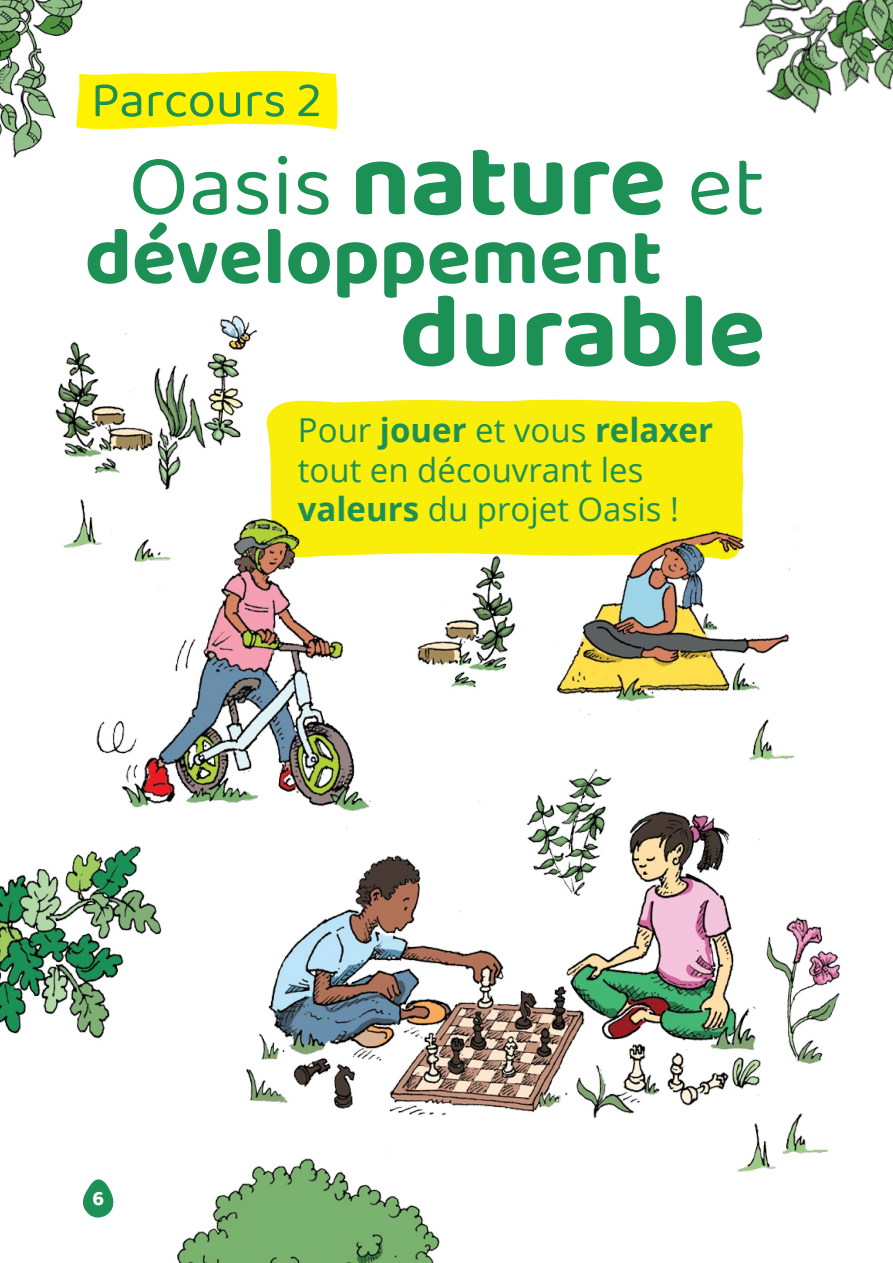
<style>
.page{position:relative;width:893px;height:1263px;background:#fff}
.page>*{position:absolute;margin:0;border:0;box-sizing:border-box;transform-origin:0 0}
.t1{font:700 105px "Baloo Tamma 2";color:#1c9055}
.t2{font:87.9px "Baloo Tamma 2";color:#1c9055}
.t3{font:700 81.3px "Baloo Tamma 2";color:#1c9055}
.t4{font:51px "Baloo Tamma 2";color:#1c9055}
.t5{font:33px/39.6px "Open Sans";color:#1c9055}
.t6{font:700 21px "Baloo Tamma 2";color:#fff}
.s1{font-weight:700;font-size:105px}
.s2{font-weight:700}
</style>
<div class="page">
<div style="left:271px;top:399px;width:473px;height:157px;background:#f9ed0a"></div>
<img style="left:246px;top:801px;width:595px;height:318px">
<img style="left:55px;top:315px;width:219px;height:185px">
<img style="left:96px;top:507px;width:294px;height:317px">
<img style="left:55px;top:492px;width:51px;height:59px">
<img style="left:729px;top:1116px;width:47px;height:56px">
<img style="left:776px;top:1108px;width:59px;height:47px">
<img style="left:749px;top:719px;width:46px;height:42px">
<img style="left:130px;top:535px;width:46px;height:33px">
<img style="left:549px;top:520px;width:246px;height:191px">
<img style="left:406px;top:548px;width:116px;height:140px">
<img style="left:524px;top:769px;width:95px;height:136px">
<img style="left:0;top:845px;width:162px;height:194px">
<img style="left:177px;top:1158px;width:263px;height:105px">
<svg style="left:92px;top:70px;width:246px;height:60px;background:#fff31b"></svg>
<svg style="left:82px;top:1179px;width:32px;height:39px"></svg>
<img style="left:0;top:0;width:92px;height:158px">
<img style="left:739px;top:0;width:154px;height:114px">
<h3 class="t4" style="left:91px;top:69px;width:233px">Parcours 2</h3>
<h2 class="t2" style="left:128px;top:132px;width:638px">Oasis <span class="s1">nature</span> et</h2>
<h3 class="t3" style="left:85px;top:207px;width:579px">développement</h3>
<h1 class="t1" style="left:400px;top:267px;width:367px">durable</h1>
<p class="t5" style="left:298px;top:409px;width:417px">Pour <span class="s2">jouer</span> et vous <span class="s2">relaxer </span>tout en découvrant les <span class="s2">valeurs</span> du projet Oasis !</p>
<p class="t6" style="left:93px;top:1186px;width:13px">6</p>
</div>
